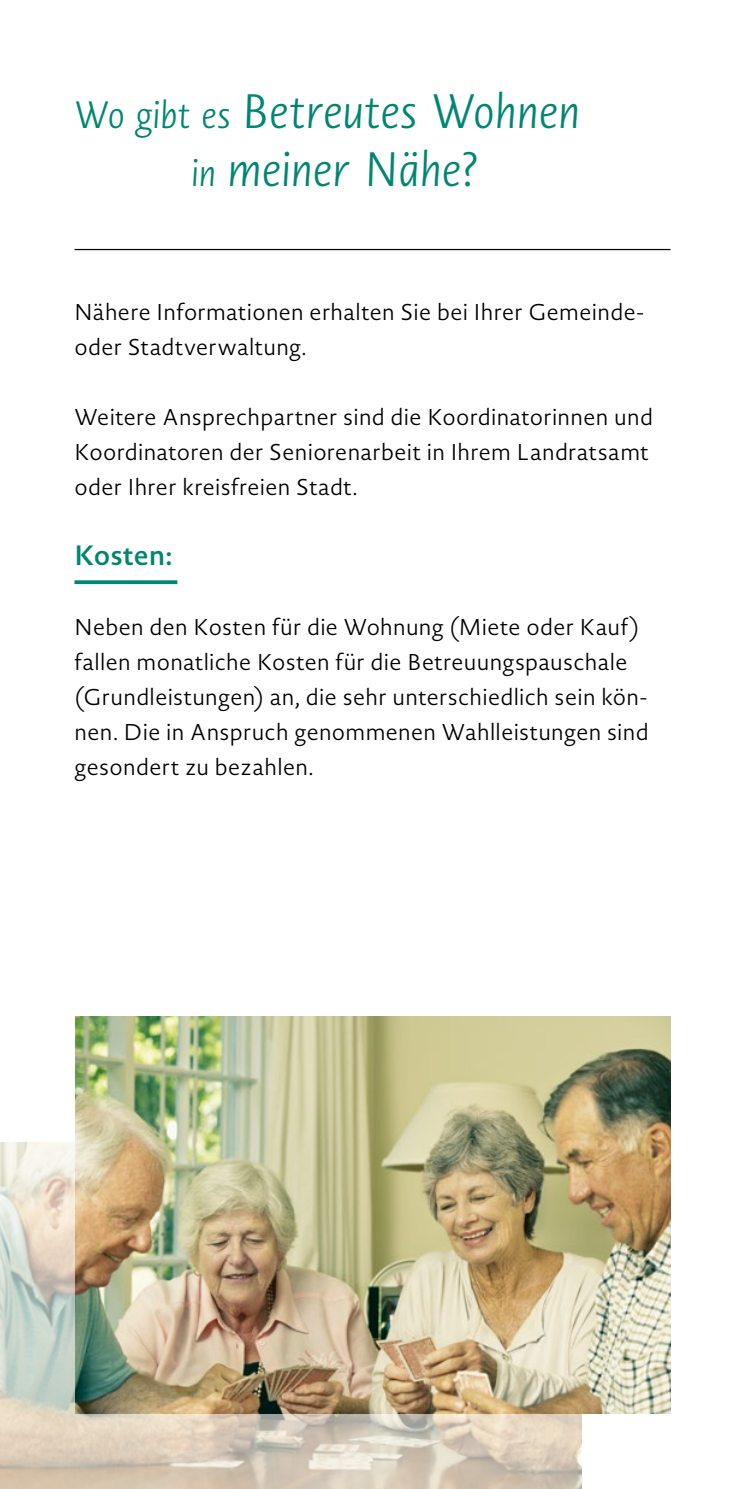
<style>
.page{position:relative;width:745px;height:1489px;background:#fff}
.page>*{position:absolute;margin:0;border:0;box-sizing:border-box;transform-origin:0 0}
.t1{font:italic 300 47.5px/57.5px "Novel Sans Pro";letter-spacing:-.01em;color:#008671;text-align:center}
.t2{font:600 27.5px "Novel Sans Pro";color:#008671}
.t3{font:300 22.5px/35px "Novel Sans Pro";letter-spacing:.015em;color:#000}
.s1{font-size:37.5px}
</style>
<div class="page">
<img style="left:74px;top:1016px;width:596px;height:398px">
<svg style="left:74px;top:580px;width:103px;height:4px"></svg>
<hr style="left:74px;top:249px;width:596px;height:1px;background:#000">
<svg style="left:0;top:1142px;width:74px;height:272px;background:#d6d9cd"></svg>
<svg style="left:0;top:1414px;width:582px;height:74px;background:#d8cbb9"></svg>
<h1 class="t1" style="left:74px;top:82px;width:507px"><span class="s1">Wo gibt es</span> Betreutes Wohnen <span class="s1">in</span> meiner Nähe?</h1>
<p class="t3" style="left:74px;top:294px;width:570px">Nähere Informationen erhalten Sie bei Ihrer Gemeinde&shy;oder Stadtverwaltung.</p>
<p class="t3" style="left:74px;top:399px;width:579px">Weitere Ansprechpartner sind die Koordinatorinnen und<br>Koordinatoren der Seniorenarbeit in Ihrem Landratsamt oder Ihrer kreisfreien Stadt.</p>
<p class="t2" style="left:74px;top:534px;width:99px">Kosten:</p>
<p class="t3" style="left:74px;top:609px;width:575px">Neben den Kosten für die Wohnung (Miete oder Kauf) fallen monatliche Kosten für die Betreuungspauschale (Grundleistungen) an, die sehr unterschiedlich sein kön&shy;nen. Die in Anspruch genommenen Wahlleistungen sind gesondert zu bezahlen.</p>
</div>
